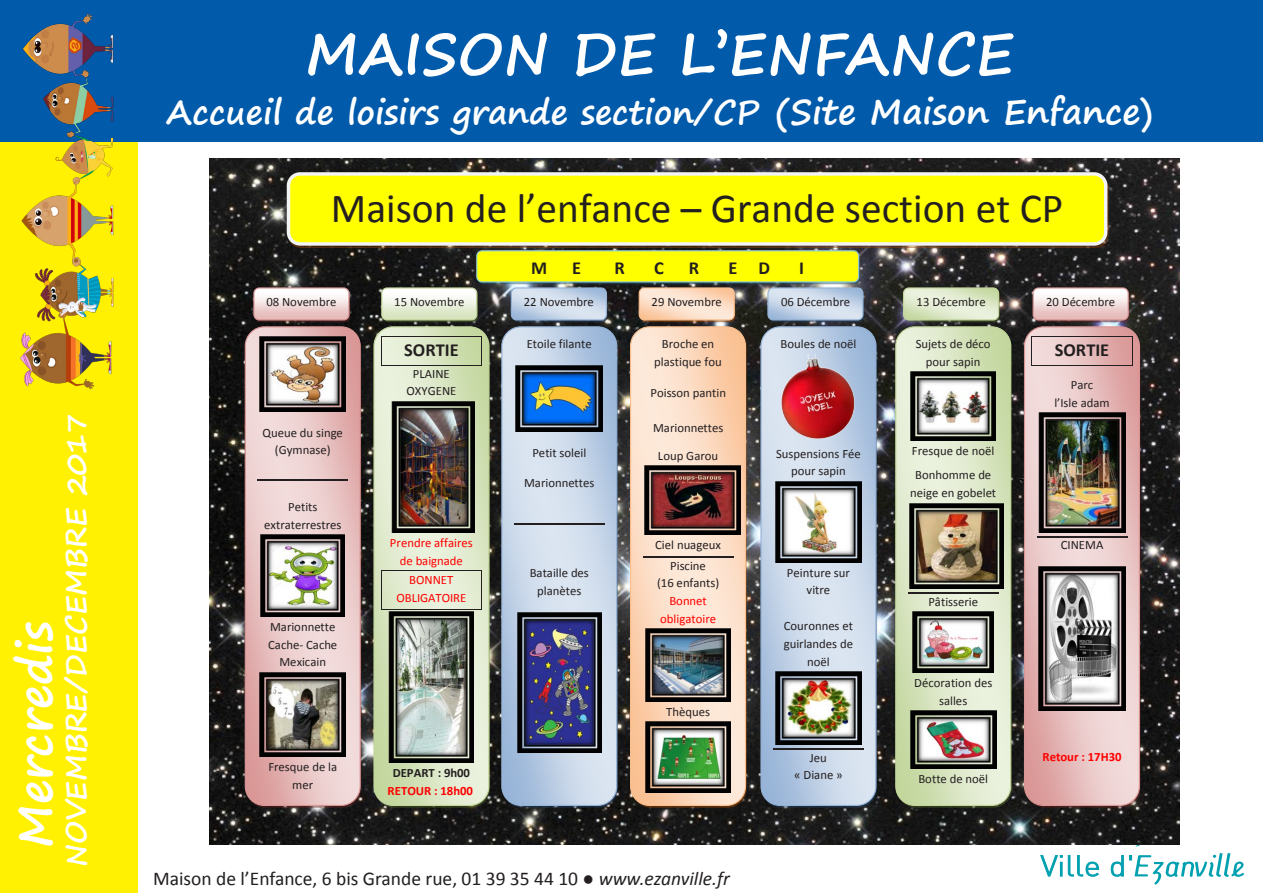
<style>
.page{position:relative;width:1263px;height:893px;background:#fff}
.page>*{position:absolute;margin:0;border:0;box-sizing:border-box;transform-origin:0 0}
.t1{font:700 57px "Segoe Print";color:#fff}
.t2{font:700 46.5px "Segoe Print";color:#fff}
.t3{font:41.4px "Calibri";color:#231f20}
.t4{font:700 33px "Segoe Print";color:#fff}
.t5{font:700 28.5px "Segoe Print";color:#fff}
.t6{font:19.5px "Calibri";color:#231f20}
.t7{font:700 18.45px "Calibri";color:#231f20}
.t8{font:12.75px/17.7px "Calibri";color:#231f20;text-align:center}
.t9{font:12.75px/17.9px "Calibri";color:#f00;text-align:center}
.t10{font:700 12.75px/18px "Calibri";color:#f00;text-align:center}
.s1{font-size:34.5px}
.s2{color:#231f20}
.s3{font-style:italic}
</style>
<div class="page">
<div style="left:0;top:0;width:137px;height:893px;background:#fff101"></div>
<div style="left:0;top:0;width:1263px;height:142px;background:#015aaa"></div>
<img style="left:20px;top:13px;width:94px;height:377px">
<svg style="left:1039px;top:791px;width:205px;height:93px"></svg>
<img style="left:210px;top:158px;width:969px;height:686px">
<svg style="left:245px;top:327px;width:115px;height:478px;background:#e6c3c3"></svg>
<div style="left:245px;top:326px;width:116px;height:480px;border:1px solid #d99594;border-radius:19px"></div>
<img style="left:260px;top:336px;width:86px;height:75px">
<hr style="left:257px;top:479px;width:91px;height:2px;background:#231f20">
<img style="left:261px;top:534px;width:84px;height:83px">
<img style="left:260px;top:672px;width:86px;height:85px">
<svg style="left:374px;top:327px;width:115px;height:478px;background:#d8e4c4"></svg>
<div style="left:373px;top:326px;width:116px;height:480px;border:1px solid #c2d69b;border-radius:19px"></div>
<hr style="left:381px;top:336px;width:100px;height:1px;background:#231f20">
<hr style="left:381px;top:365px;width:100px;height:1px;background:#231f20">
<svg style="left:381px;top:337px;width:1px;height:28px"></svg>
<svg style="left:481px;top:336px;width:1px;height:30px"></svg>
<img style="left:391px;top:401px;width:83px;height:132px">
<hr style="left:381px;top:571px;width:100px;height:1px;background:#231f20">
<hr style="left:381px;top:609px;width:100px;height:1px;background:#231f20">
<svg style="left:381px;top:572px;width:1px;height:37px"></svg>
<svg style="left:481px;top:571px;width:1px;height:39px"></svg>
<img style="left:389px;top:611px;width:85px;height:152px">
<svg style="left:502px;top:327px;width:115px;height:478px;background:#c6d4e6"></svg>
<div style="left:501px;top:326px;width:116px;height:480px;border:1px solid #95b3d7;border-radius:19px"></div>
<img style="left:515px;top:366px;width:88px;height:65px">
<hr style="left:514px;top:523px;width:91px;height:1px;background:#231f20">
<img style="left:517px;top:612px;width:84px;height:141px">
<svg style="left:631px;top:327px;width:114px;height:478px;background:#f9d9c1"></svg>
<div style="left:630px;top:326px;width:116px;height:480px;border:1px solid #fabf8f;border-radius:19px"></div>
<img style="left:644px;top:465px;width:96px;height:70px">
<hr style="left:643px;top:556px;width:91px;height:2px;background:#231f20">
<img style="left:645px;top:629px;width:86px;height:73px">
<img style="left:645px;top:722px;width:86px;height:71px">
<svg style="left:761px;top:327px;width:115px;height:478px;background:#c2d1e4"></svg>
<div style="left:760px;top:326px;width:116px;height:480px;border:1px solid #95b3d7;border-radius:19px"></div>
<img style="left:775px;top:354px;width:87px;height:89px">
<img style="left:776px;top:481px;width:85px;height:81px">
<img style="left:775px;top:672px;width:87px;height:72px">
<hr style="left:773px;top:748px;width:91px;height:2px;background:#231f20">
<svg style="left:896px;top:327px;width:115px;height:478px;background:#d5dfc1"></svg>
<div style="left:895px;top:326px;width:116px;height:480px;border:1px solid #c2d69b;border-radius:19px"></div>
<img style="left:911px;top:372px;width:84px;height:69px">
<img style="left:909px;top:503px;width:95px;height:86px">
<hr style="left:908px;top:592px;width:91px;height:2px;background:#231f20">
<img style="left:913px;top:612px;width:80px;height:61px">
<img style="left:910px;top:710px;width:86px;height:58px">
<svg style="left:1024px;top:327px;width:115px;height:478px;background:#e3bebe"></svg>
<div style="left:1024px;top:326px;width:116px;height:480px;border:1px solid #d99594;border-radius:19px"></div>
<hr style="left:1032px;top:336px;width:100px;height:1px;background:#231f20">
<hr style="left:1032px;top:365px;width:100px;height:1px;background:#231f20">
<svg style="left:1031px;top:336px;width:1px;height:30px"></svg>
<svg style="left:1132px;top:336px;width:1px;height:30px"></svg>
<img style="left:1038px;top:413px;width:87px;height:119px">
<hr style="left:1036px;top:536px;width:91px;height:1px;background:#231f20">
<img style="left:1038px;top:567px;width:87px;height:144px">
<div style="left:478px;top:253px;width:382px;height:31px;background:#205867;border-radius:5px;opacity:.5"></div>
<div style="left:476px;top:250px;width:383px;height:32px;background:#ff0;border:1px solid #92cddc;border-radius:5px"></div>
<div style="left:255px;top:290px;width:95px;height:32px;background:#622423;border-radius:5px;opacity:.5"></div>
<svg style="left:254px;top:288px;width:95px;height:32px"></svg>
<div style="left:253px;top:287px;width:96px;height:33px;border:1px solid #d99594;border-radius:5px"></div>
<div style="left:383px;top:290px;width:95px;height:32px;background:#4e6128;border-radius:5px;opacity:.5"></div>
<svg style="left:382px;top:288px;width:95px;height:32px"></svg>
<div style="left:381px;top:287px;width:96px;height:33px;border:1px solid #c2d69b;border-radius:5px"></div>
<div style="left:512px;top:290px;width:95px;height:32px;background:#243f60;border-radius:5px;opacity:.5"></div>
<svg style="left:511px;top:288px;width:95px;height:32px;background:#c9d7e9"></svg>
<div style="left:511px;top:287px;width:96px;height:33px;border:1px solid #95b3d7;border-radius:5px"></div>
<div style="left:640px;top:290px;width:95px;height:32px;background:#974706;border-radius:5px;opacity:.5"></div>
<svg style="left:639px;top:288px;width:95px;height:32px;background:#fbddc6"></svg>
<div style="left:639px;top:287px;width:96px;height:33px;border:1px solid #fabf8f;border-radius:5px"></div>
<div style="left:769px;top:290px;width:95px;height:32px;background:#243f60;border-radius:5px;opacity:.5"></div>
<svg style="left:768px;top:288px;width:95px;height:32px;background:#c9d7e9"></svg>
<div style="left:767px;top:287px;width:96px;height:33px;border:1px solid #95b3d7;border-radius:5px"></div>
<div style="left:905px;top:290px;width:95px;height:32px;background:#4e6128;border-radius:5px;opacity:.5"></div>
<svg style="left:903px;top:288px;width:95px;height:32px;background:#dfe9cc"></svg>
<div style="left:903px;top:287px;width:96px;height:33px;border:1px solid #c2d69b;border-radius:5px"></div>
<div style="left:1034px;top:290px;width:95px;height:32px;background:#622423;border-radius:5px;opacity:.5"></div>
<svg style="left:1033px;top:288px;width:95px;height:32px"></svg>
<div style="left:1032px;top:287px;width:97px;height:33px;border:1px solid #d99594;border-radius:5px"></div>
<svg style="left:288px;top:175px;width:820px;height:73px;background:#52351e"></svg>
<div style="left:287px;top:172px;width:820px;height:74px;background:#ff0;border:3px solid #f2f3f4;border-radius:12px"></div>
<p class="t2" style="left:-7px;top:848px;width:228px;rotate:-90deg">Mercredis</p>
<p class="t5" style="left:50px;top:867px;width:455px;rotate:-90deg">NOVEMBRE/DECEMBRE 2017</p>
<p class="t1" style="left:305px;top:2px;width:710px">MAISON DE L’ENFANCE</p>
<p class="t4" style="left:167px;top:82px;width:988px">Accueil de loisirs grande section/CP <span class="s1">(Site Maison Enfance)</span></p>
<p class="t3" style="left:331px;top:182px;width:734px">Maison de l’enfance – Grande section et CP</p>
<p class="t7" style="left:531px;top:256px;width:18px">M</p>
<p class="t7" style="left:572px;top:256px;width:10px">E</p>
<p class="t7" style="left:615px;top:256px;width:12px">R</p>
<p class="t7" style="left:654px;top:256px;width:11px">C</p>
<p class="t7" style="left:689px;top:256px;width:12px">R</p>
<p class="t7" style="left:728px;top:256px;width:43px">E D</p>
<p class="t7" style="left:799px;top:256px;width:6px">I</p>
<p class="t8" style="left:266px;top:293px;width:72px">08 Novembre</p>
<p class="t8" style="left:394px;top:293px;width:72px">15 Novembre</p>
<p class="t8" style="left:524px;top:293px;width:72px">22 Novembre</p>
<p class="t8" style="left:652px;top:293px;width:72px">29 Novembre</p>
<p class="t8" style="left:781px;top:293px;width:71px">06 Décembre</p>
<p class="t8" style="left:916px;top:293px;width:71px">13 Décembre</p>
<p class="t8" style="left:1046px;top:293px;width:71px">20 Décembre</p>
<p class="t8" style="left:262px;top:424px;width:82px">Queue du singe (Gymnase)</p>
<p class="t8" style="left:264px;top:498px;width:79px">Petits extraterrestres</p>
<p class="t8" style="left:268px;top:618px;width:71px">Marionnette<br>Cache- Cache<br>Mexicain</p>
<p class="t8" style="left:268px;top:758px;width:70px">Fresque de la mer</p>
<p class="t7" style="left:404px;top:338px;width:56px">SORTIE</p>
<p class="t8" style="left:407px;top:365px;width:51px">PLAINE<br>OXYGENE</p>
<p class="t9" style="left:390px;top:534px;width:84px">Prendre affaires de baignade</p>
<p class="t9" style="left:396px;top:571px;width:72px">BONNET<br>OBLIGATOIRE</p>
<p class="t10" style="left:388px;top:764px;width:87px"><span class="s2">DEPART : 9h00<br></span>RETOUR : 18h00</p>
<p class="t8" style="left:527px;top:335px;width:67px">Etoile filante</p>
<p class="t8" style="left:532px;top:444px;width:55px">Petit soleil</p>
<p class="t8" style="left:524px;top:473px;width:72px">Marionnettes</p>
<p class="t8" style="left:530px;top:564px;width:61px">Bataille des planètes</p>
<p class="t8" style="left:654px;top:335px;width:69px">Broche en plastique fou</p>
<p class="t8" style="left:650px;top:384px;width:77px">Poisson pantin</p>
<p class="t8" style="left:653px;top:414px;width:72px;line-height:27.5px">Marionnettes<br>Loup Garou</p>
<p class="t8" style="left:655px;top:535px;width:67px;line-height:20.5px">Ciel nuageux<br>Piscine</p>
<p class="t9" style="left:657px;top:574px;width:64px"><span class="s2">(16 enfants)<br></span>Bonnet obligatoire</p>
<p class="t8" style="left:666px;top:703px;width:45px">Thèques</p>
<p class="t6" style="left:153px;top:866px;width:578px">Maison de l’Enfance, 6 bis Grande rue, 01 39 35 44 10 ● <span class="s3">www.ezanville.fr</span></p>
<p class="t8" style="left:780px;top:335px;width:77px">Boules de noël</p>
<p class="t8" style="left:776px;top:444px;width:86px">Suspensions Fée pour sapin</p>
<p class="t8" style="left:787px;top:564px;width:65px">Peinture sur vitre</p>
<p class="t8" style="left:784px;top:617px;width:71px">Couronnes et guirlandes de noël</p>
<p class="t8" style="left:794px;top:748px;width:50px">Jeu<br>« Diane »</p>
<p class="t8" style="left:916px;top:335px;width:76px">Sujets de déco pour sapin</p>
<p class="t8" style="left:912px;top:439px;width:84px;line-height:24.2px;text-align:left">Fresque de noël<br>Bonhomme de</p>
<p class="t8" style="left:910px;top:484px;width:87px">neige en gobelet</p>
<p class="t8" style="left:928px;top:593px;width:51px">Pâtisserie</p>
<p class="t8" style="left:914px;top:674px;width:80px">Décoration des salles</p>
<p class="t8" style="left:918px;top:770px;width:71px">Botte de noël</p>
<p class="t7" style="left:1055px;top:338px;width:56px">SORTIE</p>
<p class="t8" style="left:1054px;top:376px;width:57px">Parc<br>l’Isle adam</p>
<p class="t8" style="left:1061px;top:536px;width:44px">CINEMA</p>
<p class="t10" style="left:1042px;top:748px;width:80px">Retour : 17H30</p>
</div>
